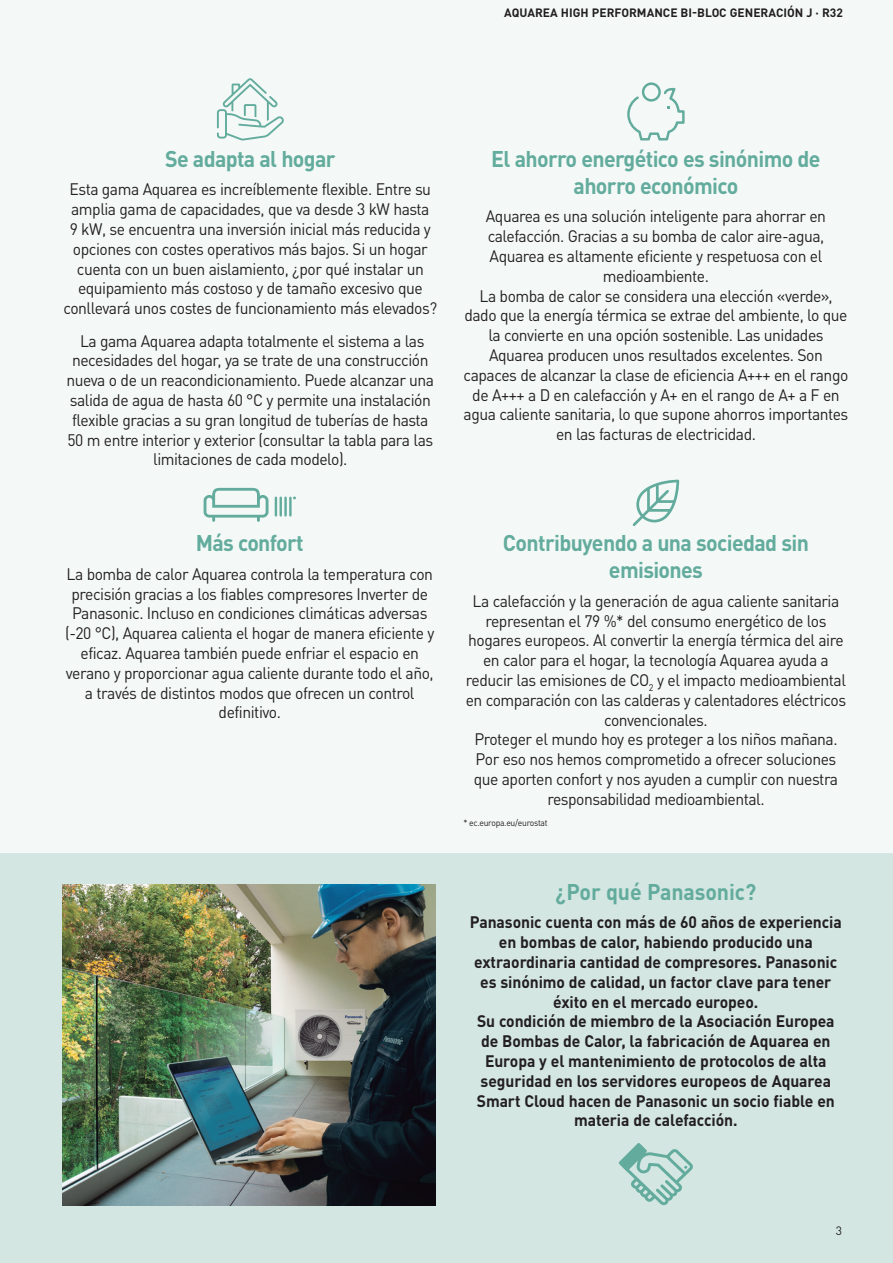
<style>
.page{position:relative;width:893px;height:1263px;background:#f4f9f7}
.page>*{position:absolute;margin:0;border:0;box-sizing:border-box;transform-origin:0 0}
.t1{font:700 22.5px/27px "DIN Pro";letter-spacing:-.03em;color:#63ac9d;text-align:center;scale:.95 1}
.t2{font:700 22.5px "DIN Pro";letter-spacing:-.005em;color:#63ac9d;scale:.95 1}
.t3{font:16.5px/19.8px "DIN Pro";letter-spacing:-.03em;color:#231f20;text-align:center;scale:.95 1}
.t4{font:700 16.5px/19.8px "DIN Pro";letter-spacing:-.005em;color:#231f20;text-align:center;scale:.95 1}
.t5{font:700 12px "DIN Pro";color:#231f20}
.t6{font:12px "DIN Pro";color:#231f20}
.t7{font:9px "DIN Pro";letter-spacing:-.03em;color:#231f20;scale:.95 1}
</style>
<div class="page">
<div style="left:0;top:854px;width:893px;height:409px;background:#d3e6e2"></div>
<svg style="left:627px;top:82px;width:58px;height:58px"></svg>
<svg style="left:217px;top:78px;width:67px;height:62px"></svg>
<img style="left:63px;top:884px;width:373px;height:321px">
<svg style="left:618px;top:1143px;width:75px;height:62px"></svg>
<svg style="left:204px;top:488px;width:64px;height:34px"></svg>
<svg style="left:275px;top:498px;width:7px;height:17px"></svg>
<hr style="left:284px;top:498px;width:3px;height:17px;background:#63ac9d">
<hr style="left:289px;top:498px;width:3px;height:17px;background:#63ac9d">
<svg style="left:633px;top:480px;width:46px;height:46px"></svg>
<p class="t5" style="left:504px;top:3px;width:340px">AQUAREA HIGH PERFORMANCE BI-BLOC GENERACIÓN J · R32</p>
<h1 class="t1" style="left:165px;top:143px;width:181px">Se adapta al hogar</h1>
<p class="t3" style="left:63px;top:178px;width:395px">Esta gama Aquarea es increíblemente flexible. Entre su amplia gama de capacidades, que va desde 3 kW hasta<br>9 kW, se encuentra una inversión inicial más reducida y opciones con costes operativos más bajos. Si un hogar cuenta con un buen aislamiento, ¿por qué instalar un equipamiento más costoso y de tamaño excesivo que conllevará unos costes de funcionamiento más elevados?</p>
<p class="t3" style="left:67px;top:329px;width:389px">La gama Aquarea adapta totalmente el sistema a las necesidades del hogar, ya se trate de una construcción nueva o de un reacondicionamiento. Puede alcanzar una salida de agua de hasta 60 °C y permite una instalación flexible gracias a su gran longitud de tuberías de hasta 50 m entre interior y exterior (consultar la tabla para las limitaciones de cada modelo).</p>
<h1 class="t1" style="left:196px;top:527px;width:115px">Más confort</h1>
<p class="t3" style="left:65px;top:562px;width:390px">La bomba de calor Aquarea controla la temperatura con precisión gracias a los fiables compresores Inverter de Panasonic. Incluso en condiciones climáticas adversas (-20 °C), Aquarea calienta el hogar de manera eficiente y eficaz. Aquarea también puede enfriar el espacio en verano y proporcionar agua caliente durante todo el año, a través de distintos modos que ofrecen un control definitivo.</p>
<h1 class="t1" style="left:491px;top:143px;width:348px">El ahorro energético es sinónimo de ahorro económico</h1>
<p class="t3" style="left:464px;top:205px;width:407px">Aquarea es una solución inteligente para ahorrar en calefacción. Gracias a su bomba de calor aire-agua, Aquarea es altamente eficiente y respetuosa con el medioambiente.<br>La bomba de calor se considera una elección «verde», dado que la energía térmica se extrae del ambiente, lo que la convierte en una opción sostenible. Las unidades Aquarea producen unos resultados excelentes. Son capaces de alcanzar la clase de eficiencia A+++ en el rango de A+++ a D en calefacción y A+ en el rango de A+ a F en agua caliente sanitaria, lo que supone ahorros importantes en las facturas de electricidad.</p>
<h1 class="t1" style="left:503px;top:527px;width:324px">Contribuyendo a una sociedad sin emisiones</h1>
<p class="t3" style="left:466px;top:589px;width:402px">La calefacción y la generación de agua caliente sanitaria representan el 79 %* del consumo energético de los hogares europeos. Al convertir la energía térmica del aire en calor para el hogar, la tecnología Aquarea ayuda a reducir las emisiones de CO<sub>2</sub> y el impacto medioambiental en comparación con las calderas y calentadores eléctricos convencionales.<br>Proteger el mundo hoy es proteger a los niños mañana.<br>Por eso nos hemos comprometido a ofrecer soluciones que aporten confort y nos ayuden a cumplir con nuestra responsabilidad medioambiental.</p>
<p class="t7" style="left:463px;top:816px;width:90px">* ec.europa.eu/eurostat</p>
<h1 class="t2" style="left:555px;top:873px;width:213px">¿Por qué Panasonic?</h1>
<p class="t4" style="left:470px;top:910px;width:393px">Panasonic cuenta con más de 60 años de experiencia en bombas de calor, habiendo producido una extraordinaria cantidad de compresores. Panasonic es sinónimo de calidad, un factor clave para tener éxito en el mercado europeo.<br>Su condición de miembro de la Asociación Europea de Bombas de Calor, la fabricación de Aquarea en Europa y el mantenimiento de protocolos de alta seguridad en los servidores europeos de Aquarea Smart Cloud hacen de Panasonic un socio fiable en materia de calefacción.</p>
<p class="t6" style="left:836px;top:1221px;width:8px">3</p>
</div>
